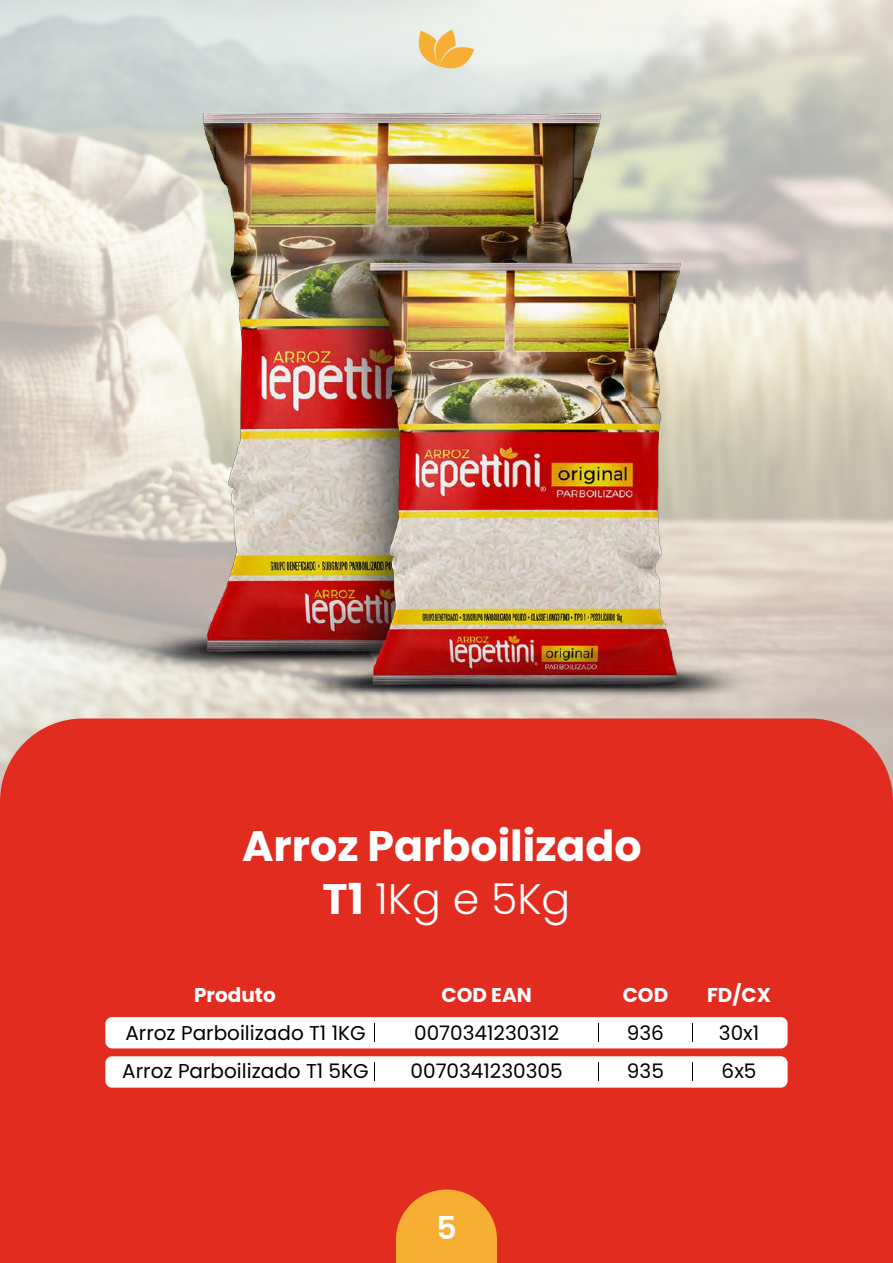
<style>
.page{position:relative;width:893px;height:1263px;background:#fff}
.page>*{position:absolute;margin:0;border:0;box-sizing:border-box;transform-origin:0 0}
.t1{font:700 42.75px/52.8px "Poppins";color:#fff;text-align:center}
.t2{font:600 31.5px "Poppins";color:#fff}
.t3{font:19.95px/38.5px "Poppins";color:#000}
.t4{font:700 19.95px "Poppins";color:#fff}
.s1{font-weight:300}
</style>
<div class="page">
<img style="left:0;top:0;width:893px;height:718px">
<div style="left:0;top:718px;width:893px;height:545px;background:#e22c20"></div>
<svg style="left:396px;top:1189px;width:101px;height:74px;background:#f29a30"></svg>
<img style="left:126px;top:77px;width:641px;height:641px">
<div style="left:105px;top:1017px;width:683px;height:31px;background:#fff;border-radius:7px"></div>
<div style="left:105px;top:1056px;width:683px;height:31px;background:#fff;border-radius:7px"></div>
<svg style="left:374px;top:1063px;width:1px;height:18px"></svg>
<svg style="left:598px;top:1063px;width:1px;height:18px"></svg>
<svg style="left:374px;top:1023px;width:1px;height:19px"></svg>
<svg style="left:598px;top:1023px;width:1px;height:19px"></svg>
<svg style="left:692px;top:1023px;width:1px;height:19px"></svg>
<svg style="left:692px;top:1063px;width:1px;height:18px"></svg>
<svg style="left:416px;top:30px;width:58px;height:41px;background:#eecb86"></svg>
<h1 class="t1" style="left:242px;top:820px;width:401px">Arroz Parboilizado<br>T1 <span class="s1">1Kg e 5Kg</span></h1>
<p class="t4" style="left:441px;top:984px;width:92px">COD EAN</p>
<p class="t4" style="left:623px;top:984px;width:47px">COD</p>
<p class="t4" style="left:707px;top:984px;width:66px">FD/CX</p>
<p class="t4" style="left:194px;top:984px;width:83px">Produto</p>
<p class="t3" style="left:122px;top:1014px;width:248px">Arroz Parboilizado T1 1KG<br>Arroz Parboilizado T1 5KG</p>
<p class="t3" style="left:414px;top:1014px;width:147px">0070341230312</p>
<p class="t3" style="left:627px;top:1014px;width:39px">936</p>
<p class="t3" style="left:719px;top:1014px;width:42px">30x1</p>
<p class="t3" style="left:411px;top:1052px;width:154px">0070341230305</p>
<p class="t3" style="left:627px;top:1052px;width:38px">935</p>
<p class="t3" style="left:722px;top:1052px;width:36px">6x5</p>
<h2 class="t2" style="left:436px;top:1209px;width:22px">5</h2>
</div>
